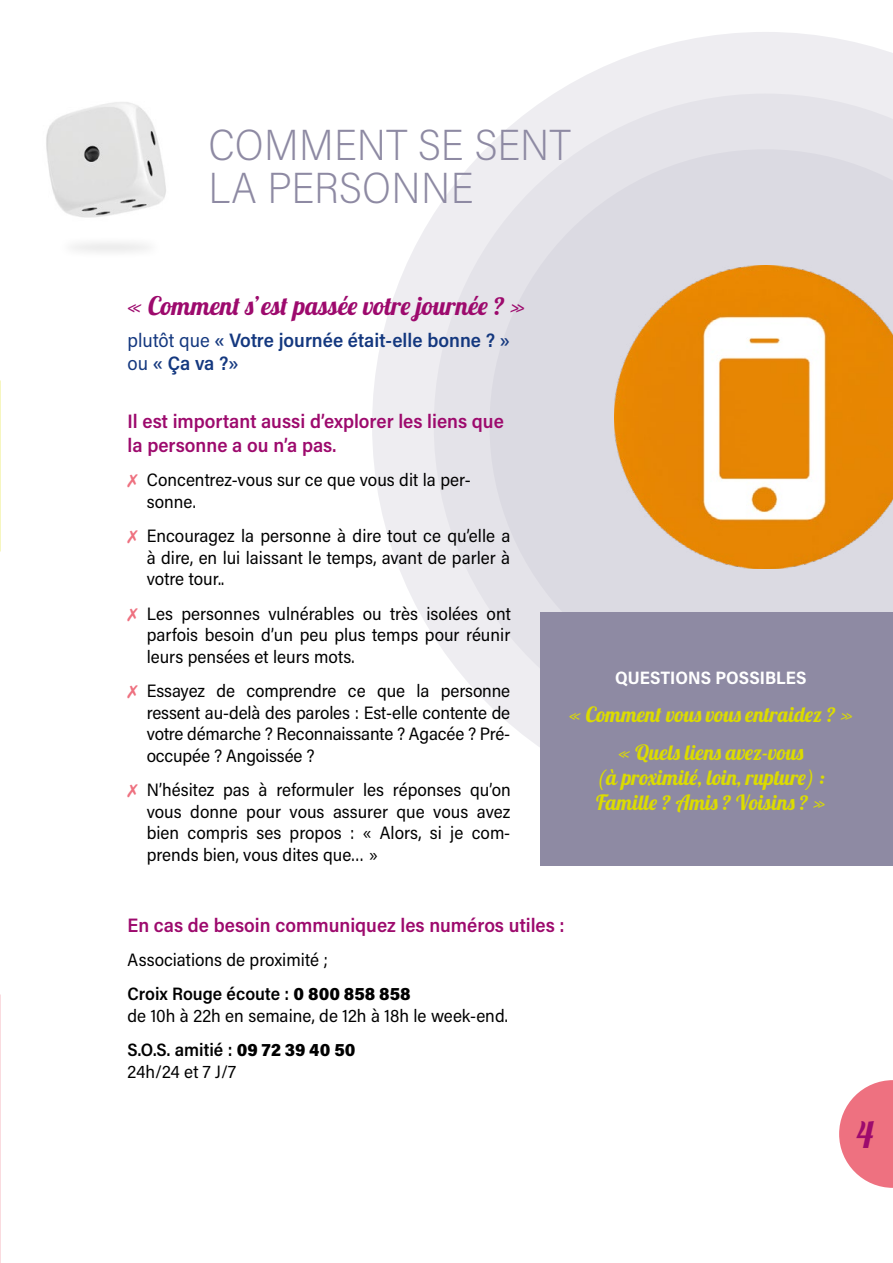
<style>
.page{position:relative;width:893px;height:1263px;background:#fff}
.page>*{position:absolute;margin:0;border:0;box-sizing:border-box;transform-origin:0 0}
.t1{font:200 43.5px/43.5px "Acumin Pro Semi Cond";letter-spacing:.005em;color:#8e8aa3}
.t2{font:36px "Lobster 1.4";color:#9d0a6d}
.t3{font:25.5px "Lobster 1.4";color:#9d0a6d}
.t4{font:21px/25.2px "Lobster 1.4";color:#dcdc00;text-align:center}
.t5{font:600 19.5px/23.4px "Acumin Pro Semi Cond";color:#9d0a6d}
.t6{font:600 19.5px/23.4px "Acumin Pro Semi Cond";color:#14387f}
.t7{font:18px/21.6px "Acumin Pro Semi Cond";color:#000;text-align:justify}
.t8{font:600 18px/21.6px "Acumin Pro Semi Cond";color:#000}
.t9{font:700 18px "Acumin Pro Semi Cond";letter-spacing:.005em;color:#fff}
.s1{font-weight:400}
.s2{color:#ee7180}
.s3{font-weight:600}
.s4{font-weight:900}
</style>
<div class="page">
<svg style="left:372px;top:32px;width:521px;height:604px;fill:#eeedf1"></svg>
<svg style="left:434px;top:94px;width:459px;height:653px"></svg>
<svg style="left:489px;top:149px;width:404px;height:552px;background:#dddce4"></svg>
<img style="left:46px;top:102px;width:120px;height:116px">
<img style="left:614px;top:266px;width:279px;height:302px">
<div style="left:57px;top:235px;width:107px;height:24px;background:#fafafa"></div>
<svg style="left:839px;top:1080px;width:54px;height:108px"></svg>
<div style="left:540px;top:612px;width:353px;height:254px;background:#8e8aa3"></div>
<p class="t1" style="left:208px;top:121px;width:364px">COMMENT SE SENT<br>LA PERSONNE</p>
<p class="t3" style="left:128px;top:290px;width:399px">« Comment s’est passée votre journée ? »</p>
<p class="t6" style="left:128px;top:328px;width:384px"><span class="s1">plutôt que</span> « Votre journée était-elle bonne ? » <span class="s1">ou</span> « Ça va ?»</p>
<p class="t5" style="left:128px;top:409px;width:378px">Il est important aussi d’explorer les liens que la personne a ou n’a pas.</p>
<p class="t7" style="left:147px;top:468px;width:326px;text-indent:-19px"><span class="s2">✗</span> Concentrez-vous sur ce que vous dit la per&shy;sonne.</p>
<p class="t7" style="left:147px;top:524px;width:365px;text-indent:-19px"><span class="s2">✗</span> Encouragez la personne à dire tout ce qu’elle a à dire, en lui laissant le temps, avant de parler à votre tour..</p>
<p class="t7" style="left:147px;top:602px;width:366px;text-indent:-19px"><span class="s2">✗</span> Les personnes vulnérables ou très isolées ont parfois besoin d’un peu plus temps pour réunir leurs pensées et leurs mots.</p>
<p class="t7" style="left:147px;top:679px;width:365px;text-indent:-19px"><span class="s2">✗</span> Essayez de comprendre ce que la personne ressent au-delà des paroles : Est-elle contente de votre démarche ? Reconnaissante ? Agacée ? Pré&shy;occupée ? Angoissée ?</p>
<p class="t7" style="left:147px;top:778px;width:366px;text-indent:-19px"><span class="s2">✗</span> N’hésitez pas à reformuler les réponses qu’on vous donne pour vous assurer que vous avez bien compris ses propos : « Alors, si je com&shy;prends bien, vous dites que… »</p>
<p class="t9" style="left:615px;top:665px;width:193px">QUESTIONS POSSIBLES</p>
<p class="t4" style="left:569px;top:701px;width:285px">« Comment vous vous entraidez ? »</p>
<p class="t4" style="left:596px;top:739px;width:231px">« Quels liens avez-vous<br>(à proximité, loin, rupture) :<br>Famille ? Amis ? Voisins ? »</p>
<p class="t5" style="left:128px;top:912px;width:439px">En cas de besoin communiquez les numéros utiles :</p>
<p class="t7" style="left:128px;top:948px;width:202px">Associations de proximité ;</p>
<p class="t7" style="left:128px;top:982px;width:382px"><span class="s3">Croix Rouge écoute :</span> <span class="s4">0 800 858 858<br></span>de 10h à 22h en semaine, de 12h à 18h le week-end.</p>
<p class="t8" style="left:128px;top:1038px;width:229px">S.O.S. amitié : <span class="s4">09 72 39 40 50<br></span><span class="s1">24h/24 et 7 J/7</span></p>
<p class="t2" style="left:856px;top:1112px;width:19px">4</p>
</div>
